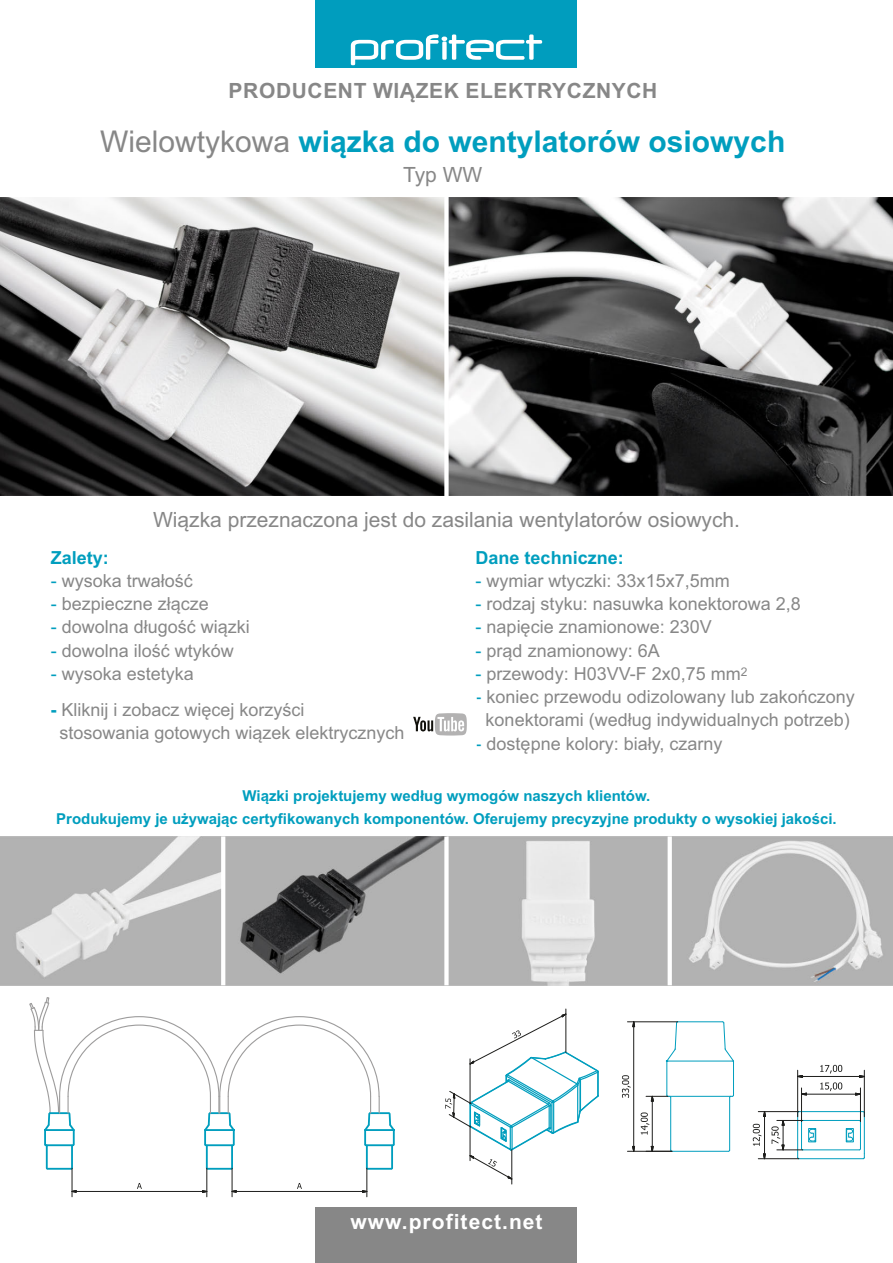
<style>
.page{position:relative;width:893px;height:1263px;background:#fff}
.page>*{position:absolute;margin:0;border:0;box-sizing:border-box;transform-origin:0 0}
.t1{font:700 30px "Arial";color:#009ebe}
.t2{font:21px "Arial";color:#878787}
.t3{font:700 21px "Arial";letter-spacing:.03em;color:#878787}
.t4{font:700 21px "Arial";letter-spacing:.05em;color:#fff}
.t5{font:18px/23.2px "Arial";color:#878787;text-align:center}
.t6{font:700 18px "Arial";color:#009ebe}
.t7{font:700 15px/22.2px "Arial";color:#009ebe;text-align:center}
.t8{font:12px "Arial";color:#878787}
.s1{font-weight:400;color:#878787}
.s2{color:#009ebe}
.s3{font-weight:700;color:#009ebe}
</style>
<div class="page">
<img style="left:0;top:198px;width:893px;height:297px">
<img style="left:0;top:836px;width:893px;height:149px">
<hr style="left:668px;top:836px;width:4px;height:149px;background:#fff">
<div style="left:316px;top:1207px;width:261px;height:56px;background:#878787"></div>
<div style="left:316px;top:0;width:261px;height:68px;background:#009dbe"></div>
<svg style="left:351px;top:34px;width:191px;height:31px"></svg>
<hr style="left:366px;top:1146px;width:2px;height:22px;background:#009ebe">
<hr style="left:367px;top:1168px;width:25px;height:2px;background:#009ebe">
<hr style="left:391px;top:1146px;width:2px;height:22px;background:#009ebe">
<hr style="left:206px;top:1146px;width:2px;height:22px;background:#009ebe">
<hr style="left:207px;top:1168px;width:25px;height:2px;background:#009ebe">
<hr style="left:231px;top:1146px;width:2px;height:22px;background:#009ebe">
<hr style="left:71px;top:1146px;width:2px;height:22px;background:#009ebe">
<hr style="left:46px;top:1146px;width:2px;height:22px;background:#009ebe">
<hr style="left:47px;top:1168px;width:24px;height:2px;background:#009ebe">
<svg style="left:29px;top:997px;width:366px;height:150px"></svg>
<svg style="left:137px;top:1183px;width:5px;height:6px"></svg>
<hr style="left:76px;top:1191px;width:127px;height:1px;background:#1d1d1b">
<svg style="left:202px;top:1167px;width:10px;height:30px"></svg>
<svg style="left:67px;top:1167px;width:10px;height:30px"></svg>
<svg style="left:297px;top:1183px;width:5px;height:6px"></svg>
<hr style="left:236px;top:1191px;width:127px;height:1px;background:#1d1d1b">
<svg style="left:362px;top:1167px;width:10px;height:30px"></svg>
<svg style="left:227px;top:1167px;width:10px;height:30px"></svg>
<hr style="left:803px;top:1120px;width:56px;height:1px;background:#009ebe">
<hr style="left:803px;top:1149px;width:56px;height:1px;background:#009ebe">
<hr style="left:799px;top:1158px;width:64px;height:1px;background:#009ebe">
<svg style="left:845px;top:1111px;width:20px;height:49px"></svg>
<hr style="left:799px;top:1111px;width:64px;height:1px;background:#009ebe">
<hr style="left:729px;top:1097px;width:1px;height:53px;background:#009ebe">
<hr style="left:670px;top:1097px;width:1px;height:53px;background:#009ebe">
<hr style="left:672px;top:1151px;width:56px;height:1px;background:#009ebe">
<hr style="left:668px;top:1096px;width:64px;height:1px;background:#009ebe">
<hr style="left:733px;top:1061px;width:1px;height:34px;background:#009ebe">
<hr style="left:666px;top:1061px;width:1px;height:34px;background:#009ebe">
<hr style="left:678px;top:1021px;width:44px;height:1px;background:#009ebe">
<svg style="left:665px;top:1021px;width:14px;height:41px"></svg>
<svg style="left:722px;top:1021px;width:12px;height:41px"></svg>
<hr style="left:668px;top:1060px;width:64px;height:1px;background:#009ebe">
<svg style="left:820px;top:1082px;width:22px;height:9px"></svg>
<svg style="left:855px;top:1092px;width:5px;height:3px"></svg>
<hr style="left:806px;top:1094px;width:49px;height:1px;background:#1d1d1b">
<hr style="left:860px;top:1088px;width:1px;height:33px;background:#1d1d1b">
<hr style="left:801px;top:1088px;width:1px;height:33px;background:#1d1d1b">
<svg style="left:820px;top:1065px;width:22px;height:8px"></svg>
<svg style="left:798px;top:1075px;width:5px;height:3px"></svg>
<svg style="left:859px;top:1075px;width:5px;height:3px"></svg>
<hr style="left:802px;top:1076px;width:57px;height:1px;background:#1d1d1b">
<hr style="left:864px;top:1070px;width:1px;height:47px;background:#1d1d1b">
<hr style="left:797px;top:1070px;width:1px;height:47px;background:#1d1d1b">
<svg style="left:753px;top:1109px;width:63px;height:51px"></svg>
<hr style="left:764px;top:1116px;width:1px;height:38px;background:#1d1d1b">
<hr style="left:758px;top:1158px;width:41px;height:1px;background:#1d1d1b">
<hr style="left:758px;top:1111px;width:41px;height:1px;background:#1d1d1b">
<svg style="left:641px;top:1112px;width:8px;height:22px"></svg>
<hr style="left:652px;top:1101px;width:1px;height:45px;background:#1d1d1b">
<svg style="left:646px;top:1094px;width:26px;height:12px"></svg>
<svg style="left:646px;top:1146px;width:27px;height:6px"></svg>
<svg style="left:622px;top:1075px;width:9px;height:23px"></svg>
<svg style="left:632px;top:1146px;width:3px;height:5px"></svg>
<svg style="left:632px;top:1022px;width:3px;height:10px"></svg>
<hr style="left:633px;top:1027px;width:1px;height:119px;background:#1d1d1b">
<hr style="left:627px;top:1151px;width:45px;height:1px;background:#1d1d1b">
<hr style="left:627px;top:1021px;width:51px;height:1px;background:#1d1d1b">
<hr style="left:511px;top:1150px;width:1px;height:34px;background:#1d1d1b">
<svg style="left:445px;top:1013px;width:154px;height:167px"></svg>
<hr style="left:566px;top:1009px;width:1px;height:43px;background:#1d1d1b">
<hr style="left:470px;top:1059px;width:1px;height:45px;background:#1d1d1b">
<hr style="left:221px;top:836px;width:4px;height:149px;background:#fff">
<div style="left:444px;top:836px;width:5px;height:149px;background:#fff"></div>
<div style="left:444px;top:195px;width:5px;height:302px;background:#fff"></div>
<svg style="left:413px;top:713px;width:54px;height:22px"></svg>
<p class="t3" style="left:229px;top:83px;width:430px">PRODUCENT WIĄZEK ELEKTRYCZNYCH</p>
<h1 class="t1" style="left:100px;top:130px;width:687px"><span class="s1">Wielowtykowa</span> wiązka do wentylatorów osiowych</h1>
<p class="t2" style="left:403px;top:167px;width:81px">Typ WW</p>
<p class="t2" style="left:153px;top:512px;width:589px">Wiązka przeznaczona jest do zasilania wentylatorów osiowych.</p>
<p class="t6" style="left:51px;top:551px;width:60px">Zalety:</p>
<p class="t5" style="left:51px;top:571px;width:144px"><span class="s2">-</span> wysoka trwałość</p>
<p class="t5" style="left:51px;top:594px;width:160px"><span class="s2">-</span> bezpieczne złącze</p>
<p class="t5" style="left:51px;top:617px;width:201px"><span class="s2">-</span> dowolna długość wiązki</p>
<p class="t5" style="left:51px;top:640px;width:185px"><span class="s2">-</span> dowolna ilość wtyków</p>
<p class="t5" style="left:51px;top:664px;width:145px"><span class="s2">-</span> wysoka estetyka</p>
<p class="t6" style="left:476px;top:551px;width:150px">Dane techniczne:</p>
<p class="t5" style="left:476px;top:571px;width:256px"><span class="s2">-</span> wymiar wtyczki: 33x15x7,5mm</p>
<p class="t5" style="left:476px;top:594px;width:327px"><span class="s2">-</span> rodzaj styku: nasuwka konektorowa 2,8</p>
<p class="t5" style="left:476px;top:617px;width:238px"><span class="s2">-</span> napięcie znamionowe: 230V</p>
<p class="t5" style="left:476px;top:640px;width:186px"><span class="s2">-</span> prąd znamionowy: 6A</p>
<p class="t8" style="left:741px;top:667px;width:8px">2</p>
<p class="t5" style="left:476px;top:664px;width:267px"><span class="s2">-</span> przewody: H03VV-F 2x0,75 mm</p>
<p class="t5" style="left:476px;top:687px;width:381px"><span class="s2">-</span> koniec przewodu odizolowany lub zakończony konektorami (według indywidualnych potrzeb)</p>
<p class="t5" style="left:476px;top:733px;width:248px"><span class="s2">-</span> dostępne kolory: biały, czarny</p>
<p class="t7" style="left:56px;top:786px;width:782px">Wiązki projektujemy według wymogów naszych klientów.<br>Produkujemy je używając certyfikowanych komponentów. Oferujemy precyzyjne produkty o wysokiej jakości.</p>
<p class="t5" style="left:59px;top:700px;width:347px;text-align:left;text-indent:-9px"><span class="s3">-</span> Kliknij i zobacz więcej korzyści<br>stosowania gotowych wiązek elektrycznych</p>
<p class="t4" style="left:350px;top:1213px;width:194px">www.profitect.net</p>
</div>
